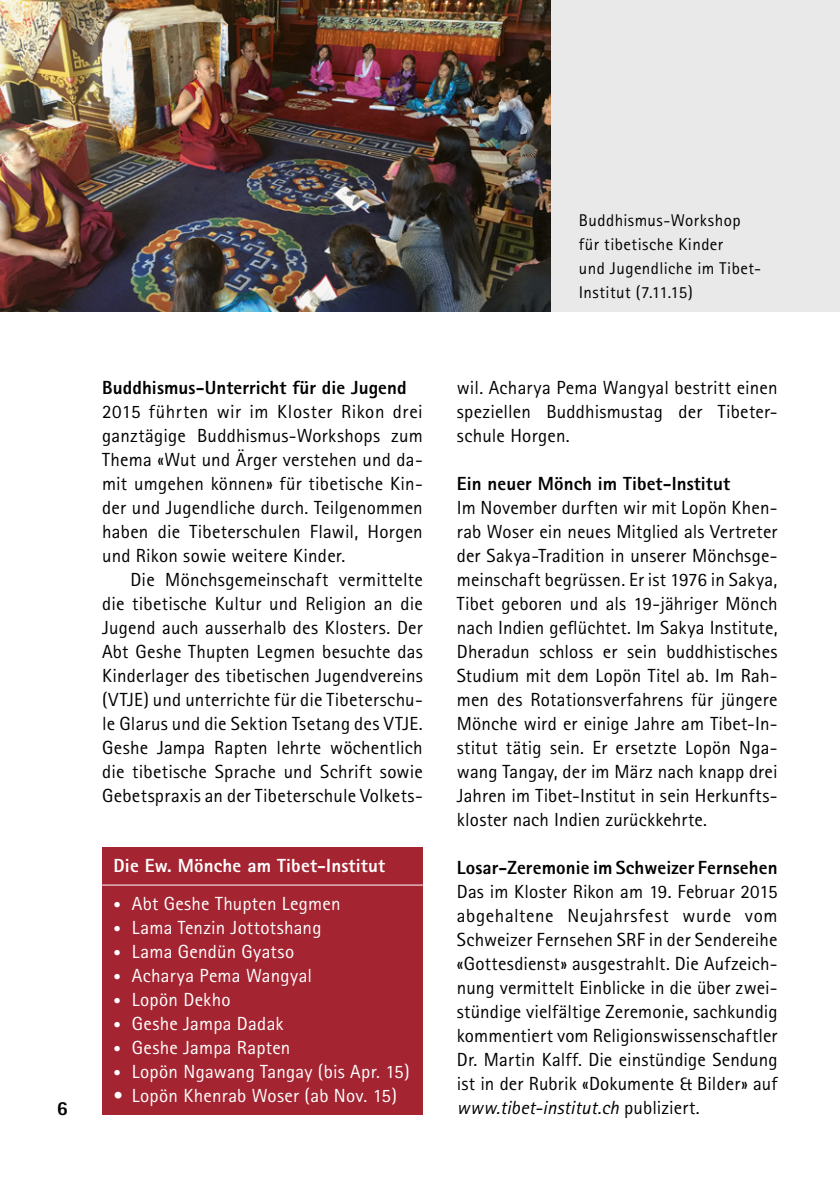
<style>
.page{position:relative;width:840px;height:1191px;background:#fff}
.page>*{position:absolute;margin:0;border:0;box-sizing:border-box;transform-origin:0 0}
.t1{font:800 20px "Rotis Sans Serif";color:#000}
.t2{font:19px/24px "Rotis Sans Serif";letter-spacing:.005em;color:#000;text-align:justify}
.t3{font:19px "Rotis Sans Serif";letter-spacing:.01em;color:#fff}
.t4{font:800 19px "Rotis Sans Serif";letter-spacing:.005em;color:#000}
.t5{font:800 19px "Rotis Sans Serif";letter-spacing:.01em;color:#fff}
.t6{font:17px/24px "Rotis Sans Serif";letter-spacing:.025em;color:#000}
.s1{font-size:15px}
.s2{font-style:italic}
</style>
<div class="page">
<div style="left:501px;top:0;width:338px;height:312px;background:#e9e9e9"></div>
<img style="left:0;top:0;width:550px;height:312px">
<div style="left:102px;top:847px;width:320px;height:267px;background:#a52431"></div>
<hr style="left:102px;top:884px;width:320px;height:1px;background:#fff">
<p class="t1" style="left:57px;top:1095px;width:13px">6</p>
<p class="t4" style="left:102px;top:376px;width:306px">Buddhismus-Unterricht für die Jugend</p>
<p class="t2" style="left:102px;top:400px;width:322px">2015 führten wir im Kloster Rikon drei ganztägige Buddhismus-Workshops zum Thema «Wut und Ärger verstehen und da&shy;mit umgehen können» für tibetische Kin&shy;der und Jugendliche durch. Teilgenommen haben die Tibeterschulen Flawil, Horgen und Rikon sowie weitere Kinder.</p>
<p class="t2" style="left:102px;top:568px;width:322px;text-indent:28px">Die Mönchsgemeinschaft vermittelte die tibetische Kultur und Religion an die Jugend auch ausserhalb des Klosters. Der Abt Geshe Thupten Legmen besuchte das Kinderlager des tibetischen Jugendvereins (VTJE) und unterrichte für die Tibeterschu&shy;le Glarus und die Sektion Tsetang des VTJE.<br>Geshe Jampa Rapten lehrte wöchentlich die tibetische Sprache und Schrift sowie Gebetspraxis an der Tibeterschule Volkets-</p>
<p class="t5" style="left:113px;top:853px;width:273px">Die Ew. Mönche am Tibet-Institut</p>
<p class="t3" style="left:113px;top:892px;width:228px"><span class="s1">•</span> Abt Geshe Thupten Legmen</p>
<p class="t3" style="left:113px;top:916px;width:209px"><span class="s1">•</span> Lama Tenzin Jottotshang</p>
<p class="t3" style="left:113px;top:940px;width:182px"><span class="s1">•</span> Lama Gendün Gyatso</p>
<p class="t3" style="left:113px;top:964px;width:200px"><span class="s1">•</span> Acharya Pema Wangyal</p>
<p class="t3" style="left:113px;top:988px;width:119px"><span class="s1">•</span> Lopön Dekho</p>
<p class="t3" style="left:113px;top:1012px;width:171px"><span class="s1">•</span> Geshe Jampa Dadak</p>
<p class="t3" style="left:113px;top:1036px;width:178px"><span class="s1">•</span> Geshe Jampa Rapten</p>
<p class="t3" style="left:113px;top:1060px;width:297px"><span class="s1">•</span> Lopön Ngawang Tangay (bis Apr. 15)</p>
<p class="t3" style="left:113px;top:1084px;width:285px">• Lopön Khenrab Woser (ab Nov. 15)</p>
<p class="t6" style="left:578px;top:208px;width:184px">Buddhismus-Workshop für tibetische Kinder<br>und Jugendliche im Tibet-<br>Institut (7.11.15)</p>
<p class="t2" style="left:456px;top:376px;width:322px">wil. Acharya Pema Wangyal bestritt einen speziellen Buddhismustag der Tibeter&shy;schule Horgen.</p>
<p class="t4" style="left:456px;top:472px;width:274px">Ein neuer Mönch im Tibet-Institut</p>
<p class="t2" style="left:456px;top:496px;width:322px">Im November durften wir mit Lopön Khen&shy;rab Woser ein neues Mitglied als Vertreter der Sakya-Tradition in unserer Mönchsge&shy;meinschaft begrüssen. Er ist 1976 in Sakya, Tibet geboren und als 19-jähriger Mönch nach Indien geflüchtet. Im Sakya Institute, Dheradun schloss er sein buddhistisches Studium mit dem Lopön Titel ab. Im Rah&shy;men des Rotationsverfahrens für jüngere Mönche wird er einige Jahre am Tibet-In&shy;stitut tätig sein. Er ersetzte Lopön Nga&shy;wang Tangay, der im März nach knapp drei Jahren im Tibet-Institut in sein Herkunfts&shy;kloster nach Indien zurückkehrte.</p>
<p class="t4" style="left:456px;top:856px;width:322px">Losar-Zeremonie im Schweizer Fernsehen</p>
<p class="t2" style="left:456px;top:880px;width:322px">Das im Kloster Rikon am 19. Februar 2015 abgehaltene Neujahrsfest wurde vom Schweizer Fernsehen SRF in der Sendereihe «Gottesdienst» ausgestrahlt. Die Aufzeich&shy;nung vermittelt Einblicke in die über zwei&shy;stündige vielfältige Zeremonie, sachkundig kommentiert vom Religionswissenschaftler Dr. Martin Kalff. Die einstündige Sendung ist in der Rubrik «Dokumente &amp; Bilder» auf <span class="s2">www.tibet-institut.ch</span> publiziert.</p>
</div>
